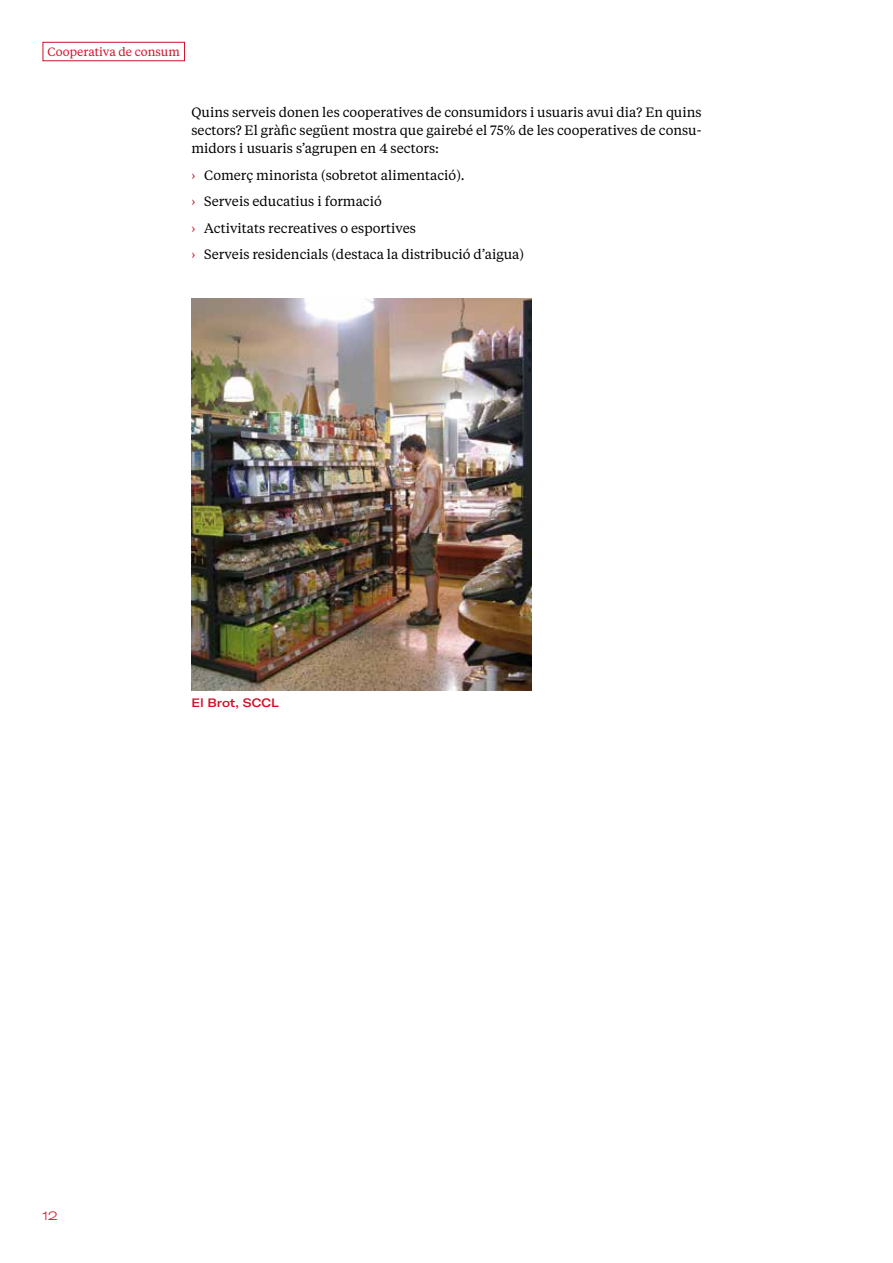
<style>
.page{position:relative;width:893px;height:1263px;background:#fff}
.page>*{position:absolute;margin:0;border:0;box-sizing:border-box;transform-origin:0 0}
.t1{font:13.5px/26.5px "Tiempos Text";color:#000;text-align:justify}
.t2{font:12px "Tiempos Text";color:#cd1228}
.t3{font:500 expanded 12px "GT America";color:#cd1228}
.t4{font:300 expanded 12px "GT America";color:#cd1228}
.s1{color:#cd1228}
</style>
<div class="page">
<div style="left:43px;top:42px;width:142px;height:19px;border:1px solid #cd1228"></div>
<img style="left:191px;top:298px;width:340px;height:392px">
<p class="t2" style="left:48px;top:44px;width:134px">Cooperativa de consum</p>
<p class="t1" style="left:191px;top:102px;width:512px;line-height:18px">Quins serveis donen les cooperatives de consumidors i usuaris avui dia? En quins sectors? El gràfic següent mostra que gairebé el 75% de les cooperatives de consu&shy;midors i usuaris s’agrupen en 4 sectors:</p>
<p class="t1" style="left:191px;top:161px;width:334px;text-align:left"><span class="s1">›</span> Comerç minorista (sobretot alimentació).<br><span class="s1">›</span> Serveis educatius i formació<br><span class="s1">›</span> Activitats recreatives o esportives<br><span class="s1">›</span> Serveis residencials (destaca la distribució d’aigua)</p>
<p class="t3" style="left:191px;top:695px;width:89px">El Brot, SCCL</p>
<p class="t4" style="left:43px;top:1209px;width:17px">12</p>
</div>
